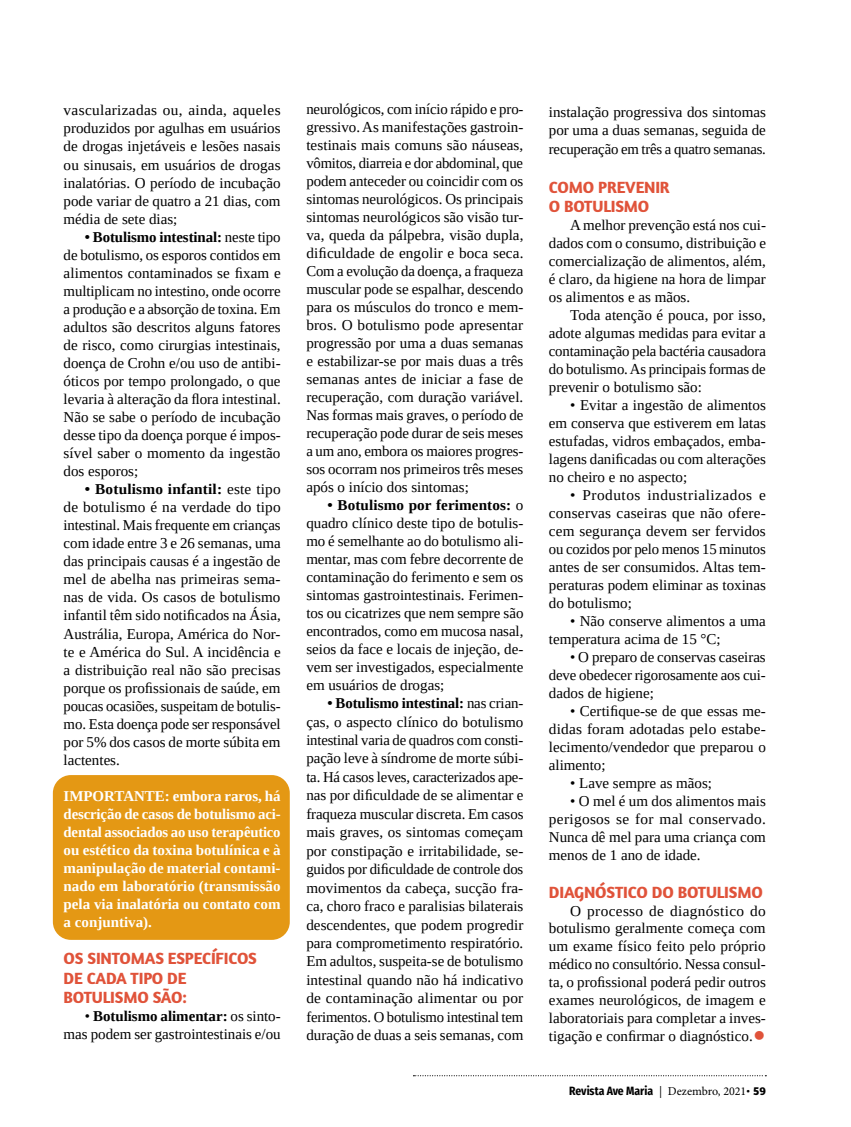
<style>
.page{position:relative;width:851px;height:1127px;background:#fff}
.page>*{position:absolute;margin:0;border:0;box-sizing:border-box;transform-origin:0 0}
.t1{font:37.5px "Tinos";color:#e0533a}
.t2{font:700 16.5px/19.5px "Amaranth";letter-spacing:-.01em;color:#e0533a}
.t3{font:15px/18px "Tinos";color:#000;text-align:justify}
.t4{font:700 15px/18px "Tinos";color:#fff;text-align:justify}
.t5{font:700 12px "Fira Sans Condensed";color:#000}
.s1{font-weight:700}
.s2{font-family:"Minion Pro";font-weight:400}
.s3{font-family:"Amaranth"}
</style>
<div class="page">
<div style="left:53px;top:775px;width:237px;height:165px;background:#e49814;border-radius:18px"></div>
<svg style="left:413px;top:1075px;width:353px;height:1px"></svg>
<p class="t3" style="left:64px;top:100px;width:218px">vascularizadas ou, ainda, aqueles produzidos por agulhas em usuários de drogas injetáveis e lesões nasais ou sinusais, em usuários de drogas inalatórias. O período de incubação pode variar de quatro a 21 dias, com média de sete dias;</p>
<p class="t3" style="left:64px;top:228px;width:218px;text-indent:21px"><span class="s1">• Botulismo intestinal:</span> neste tipo de botulismo, os esporos contidos em alimentos contaminados se fixam e multiplicam no intestino, onde ocorre a produção e a absorção de toxina. Em adultos são descritos alguns fatores de risco, como cirurgias intestinais, doença de Crohn e/ou uso de antibi&shy;óticos por tempo prolongado, o que levaria à alteração da flora intestinal.<br>Não se sabe o período de incubação desse tipo da doença porque é impos&shy;sível saber o momento da ingestão dos esporos;</p>
<p class="t3" style="left:64px;top:480px;width:218px;text-indent:21px"><span class="s1">• Botulismo infantil:</span> este tipo de botulismo é na verdade do tipo intestinal. Mais frequente em crianças com idade entre 3 e 26 semanas, uma das principais causas é a ingestão de mel de abelha nas primeiras sema&shy;nas de vida. Os casos de botulismo infantil têm sido notificados na Ásia, Austrália, Europa, América do Nor&shy;te e América do Sul. A incidência e a distribuição real não são precisas porque os profissionais de saúde, em poucas ocasiões, suspeitam de botulis&shy;mo. Esta doença pode ser responsável por 5% dos casos de morte súbita em lactentes.</p>
<p class="t4" style="left:64px;top:786px;width:218px">IMPORTANTE: embora raros, há descrição de casos de botulismo aci&shy;dental associados ao uso terapêutico ou estético da toxina botulínica e à manipulação de material contami&shy;nado em laboratório (transmissão pela via inalatória ou contato com a conjuntiva).</p>
<p class="t2" style="left:64px;top:948px;width:195px">OS SINTOMAS ESPECÍFICOS<br>DE CADA TIPO DE<br>BOTULISMO SÃO:</p>
<p class="t3" style="left:64px;top:1007px;width:218px;text-align:right">• <span class="s1">Botulismo alimentar:</span> os sinto&shy;mas podem ser gastrointestinais e/ou</p>
<p class="t3" style="left:306px;top:99px;width:218px">neurológicos, com início rápido e pro&shy;gressivo. As manifestações gastroin&shy;testinais mais comuns são náuseas, vômitos, diarreia e dor abdominal, que podem anteceder ou coincidir com os sintomas neurológicos. Os principais sintomas neurológicos são visão tur&shy;va, queda da pálpebra, visão dupla, dificuldade de engolir e boca seca.<br>Com a evolução da doença, a fraqueza muscular pode se espalhar, descendo para os músculos do tronco e mem&shy;bros. O botulismo pode apresentar progressão por uma a duas semanas e estabilizar-se por mais duas a três semanas antes de iniciar a fase de recuperação, com duração variável.<br>Nas formas mais graves, o período de recuperação pode durar de seis meses a um ano, embora os maiores progres&shy;sos ocorram nos primeiros três meses após o início dos sintomas;</p>
<p class="t3" style="left:306px;top:495px;width:219px;text-indent:21px"><span class="s1">• Botulismo por ferimentos:</span> o quadro clínico deste tipo de botulis&shy;mo é semelhante ao do botulismo ali&shy;mentar, mas com febre decorrente de contaminação do ferimento e sem os sintomas gastrointestinais. Ferimen&shy;tos ou cicatrizes que nem sempre são encontrados, como em mucosa nasal, seios da face e locais de injeção, de&shy;vem ser investigados, especialmente em usuários de drogas;</p>
<p class="t3" style="left:306px;top:694px;width:218px;line-height:18.5px;text-indent:21px"><span class="s1">• Botulismo intestinal:</span> nas crian&shy;ças, o aspecto clínico do botulismo intestinal varia de quadros com consti&shy;pação leve à síndrome de morte súbi&shy;ta. Há casos leves, caracterizados ape&shy;nas por dificuldade de se alimentar e fraqueza muscular discreta. Em casos mais graves, os sintomas começam por constipação e irritabilidade, se&shy;guidos por dificuldade de controle dos movimentos da cabeça, sucção fra&shy;ca, choro fraco e paralisias bilaterais descendentes, que podem progredir para comprometimento respiratório.<br>Em adultos, suspeita-se de botulismo intestinal quando não há indicativo de contaminação alimentar ou por ferimentos. O botulismo intestinal tem duração de duas a seis semanas, com</p>
<p class="t3" style="left:549px;top:102px;width:218px;line-height:18.5px">instalação progressiva dos sintomas por uma a duas semanas, seguida de recuperação em três a quatro semanas.</p>
<p class="t2" style="left:549px;top:177px;width:122px">COMO PREVENIR<br>O BOTULISMO</p>
<p class="t3" style="left:549px;top:216px;width:218px;text-indent:21px">A melhor prevenção está nos cui&shy;dados com o consumo, distribuição e comercialização de alimentos, além, é claro, da higiene na hora de limpar os alimentos e as mãos.</p>
<p class="t3" style="left:549px;top:306px;width:218px;text-indent:21px">Toda atenção é pouca, por isso, adote algumas medidas para evitar a contaminação pela bactéria causadora do botulismo. As principais formas de prevenir o botulismo são:</p>
<p class="t3" style="left:549px;top:396px;width:218px;text-indent:21px">• Evitar a ingestão de alimentos em conserva que estiverem em latas estufadas, vidros embaçados, emba&shy;lagens danificadas ou com alterações no cheiro e no aspecto;</p>
<p class="t3" style="left:548px;top:486px;width:218px;text-indent:21px">• Produtos industrializados e conservas caseiras que não ofere&shy;cem segurança devem ser fervidos ou cozidos por pelo menos 15 minutos antes de ser consumidos. Altas tem&shy;peraturas podem eliminar as toxinas do botulismo;</p>
<p class="t3" style="left:549px;top:612px;width:218px;text-indent:21px">• Não conserve alimentos a uma temperatura acima de 15 °C;</p>
<p class="t3" style="left:549px;top:648px;width:218px;text-indent:21px">• O preparo de conservas caseiras deve obedecer rigorosamente aos cui&shy;dados de higiene;</p>
<p class="t3" style="left:549px;top:702px;width:218px;text-indent:21px">• Certifique-se de que essas me&shy;didas foram adotadas pelo estabe&shy;lecimento/vendedor que preparou o alimento;</p>
<p class="t3" style="left:570px;top:774px;width:143px">• Lave sempre as mãos;</p>
<p class="t3" style="left:549px;top:792px;width:218px;text-indent:21px">• O mel é um dos alimentos mais perigosos se for mal conservado.<br>Nunca dê mel para uma criança com menos de 1 ano de idade.</p>
<p class="t2" style="left:549px;top:882px;width:215px">DIAGNÓSTICO DO BOTULISMO</p>
<p class="t3" style="left:549px;top:901px;width:218px;text-indent:21px">O processo de diagnóstico do botulismo geralmente começa com um exame físico feito pelo próprio médico no consultório. Nessa consul&shy;ta, o profissional poderá pedir outros exames neurológicos, de imagem e laboratoriais para completar a inves&shy;tigação e confirmar o diagnóstico.</p>
<h1 class="t1" style="left:752px;top:1011px;width:15px">•</h1>
<p class="t5" style="left:569px;top:1080px;width:198px">Revista Ave Maria <span class="s2">| Dezembro, 2021</span><span class="s3">• 59</span></p>
</div>
